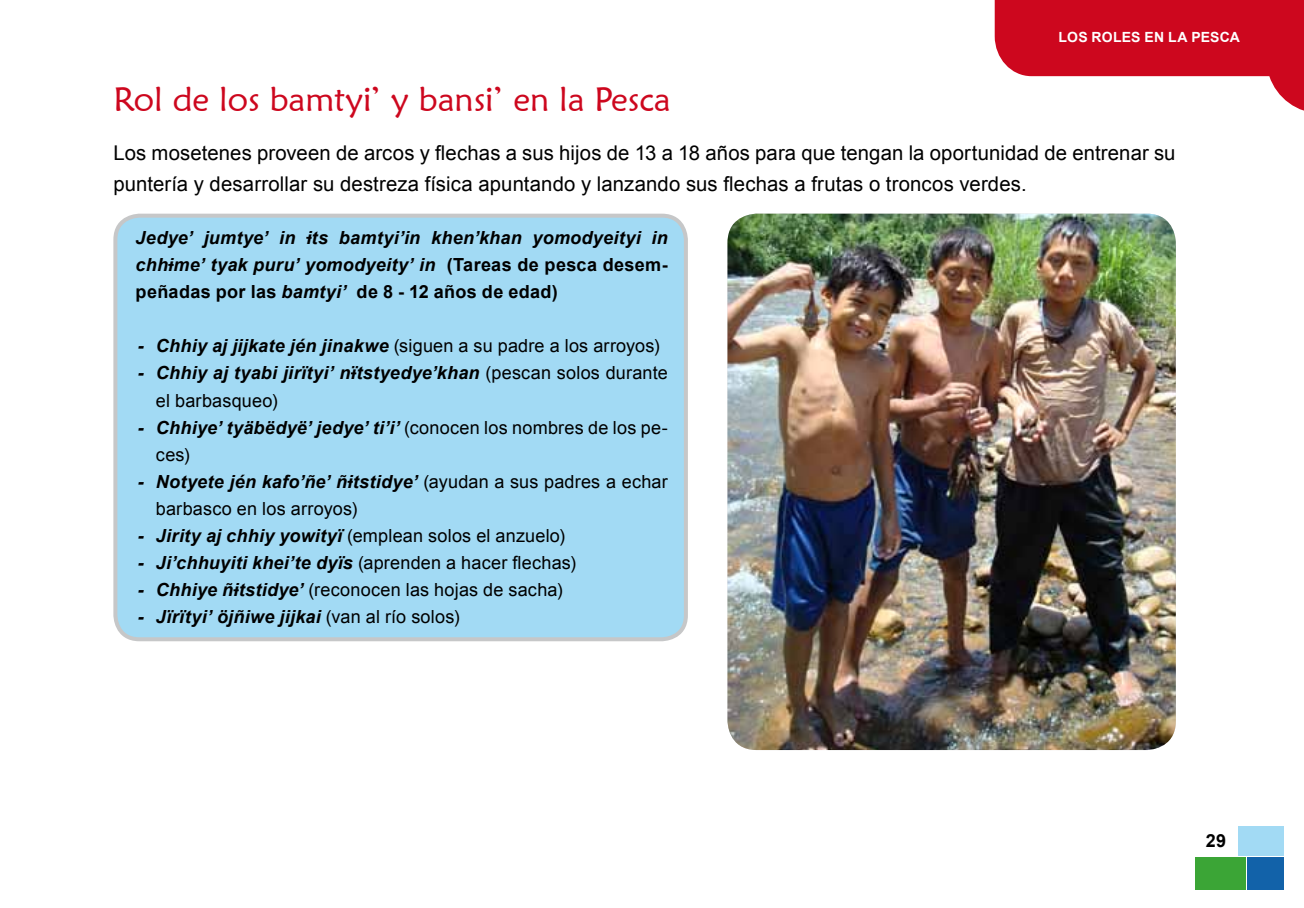
<style>
.page{position:relative;width:1304px;height:908px;background:#fff}
.page>*{position:absolute;margin:0;border:0;box-sizing:border-box;transform-origin:0 0}
.t1{font:33.8px "Maiandra GD";color:#cd071e}
.t2{font:20.4px/31.6px "Arial";letter-spacing:.005em;color:#000}
.t3{font:italic 700 18px/27px "Arial";letter-spacing:.015em;color:#000;text-align:justify}
.t4{font:18px/27px "Arial";letter-spacing:.01em;color:#000}
.t5{font:700 18px "Arial";color:#000}
.t6{font:700 14px "Arial";letter-spacing:.03em;color:#fff}
.s1{font-style:normal}
.s2{font-weight:700;font-style:italic}
.s3{font-weight:400;font-style:normal}
</style>
<div class="page">
<svg style="left:995px;top:0;width:309px;height:111px"></svg>
<div style="left:1238px;top:825px;width:46px;height:29px;background:#a2daf4"></div>
<div style="left:1247px;top:856px;width:37px;height:33px;background:#1262a9"></div>
<div style="left:1195px;top:856px;width:50px;height:33px;background:#3ba536"></div>
<div style="left:115px;top:215px;width:571px;height:424px;background:#a2daf4;border-radius:24px"></div>
<div style="left:113px;top:213px;width:575px;height:428px;border:4px solid #c6c7c8;border-radius:24px"></div>
<svg style="left:306px;top:237px;width:6px;height:2px"></svg>
<svg style="left:168px;top:264px;width:6px;height:2px"></svg>
<svg style="left:233px;top:589px;width:6px;height:2px"></svg>
<img style="left:727px;top:213px;width:449px;height:536px">
<p class="t6" style="left:1059px;top:28px;width:144px">LOS ROLES EN LAPESCA</p>
<h1 class="t1" style="left:113px;top:78px;width:559px">Rol de los bamtyi’ y bansi’ en la Pesca</h1>
<p class="t2" style="left:113px;top:137px;width:1064px">Los mosetenes proveen de arcos y flechas a sus hijos de 13 a 18 años para que tengan la oportunidad de entrenar su puntería y desarrollar su destreza física apuntando y lanzando sus flechas a frutas o troncos verdes.</p>
<p class="t3" style="left:136px;top:224px;width:534px">Jedye’ jumtye’ in its bamtyi’in khen’khan yomodyeityi in chhime’ tyak puru’ yomodyeity’ in <span class="s1">(Tareas de pesca desem&shy;peñadas por las</span> bamtyi’ <span class="s1">de 8 - 12 años de edad)</span></p>
<p class="t4" style="left:138px;top:332px;width:524px"><span class="s2">- Chhiy aj jijkate jén jinakwe</span> (siguen a su padre a los arroyos)</p>
<p class="t3" style="left:156px;top:360px;width:514px;text-indent:-18px">- Chhiy aj tyabi jirïtyi’ nïtstyedye’khan <span class="s3">(pescan solos durante el barbasqueo)</span></p>
<p class="t4" style="left:156px;top:414px;width:513px;text-indent:-18px"><span class="s2">- Chhiye’ tyäbëdyë’ jedye’ ti’i’</span> (conocen los nombres de los pe&shy;ces)</p>
<p class="t4" style="left:156px;top:468px;width:513px;text-indent:-18px"><span class="s2">- Notyete jén kafo’ñe’ ñitstidye’</span> (ayudan a sus padres a echar barbasco en los arroyos)</p>
<p class="t4" style="left:138px;top:522px;width:429px"><span class="s2">- Jirity aj chhiy yowityï</span> (emplean solos el anzuelo)</p>
<p class="t3" style="left:138px;top:550px;width:440px">- Ji’chhuyiti khei’te dyïs <span class="s3">(aprenden a hacer flechas)</span></p>
<p class="t4" style="left:138px;top:576px;width:427px"><span class="s2">- Chhiye ñitstidye’</span> (reconocen las hojas de sacha)</p>
<p class="t3" style="left:138px;top:604px;width:323px">- Jïrïtyi’ öjñiwe jijkai <span class="s3">(van al río solos)</span></p>
<p class="t5" style="left:1206px;top:828px;width:22px">29</p>
</div>
